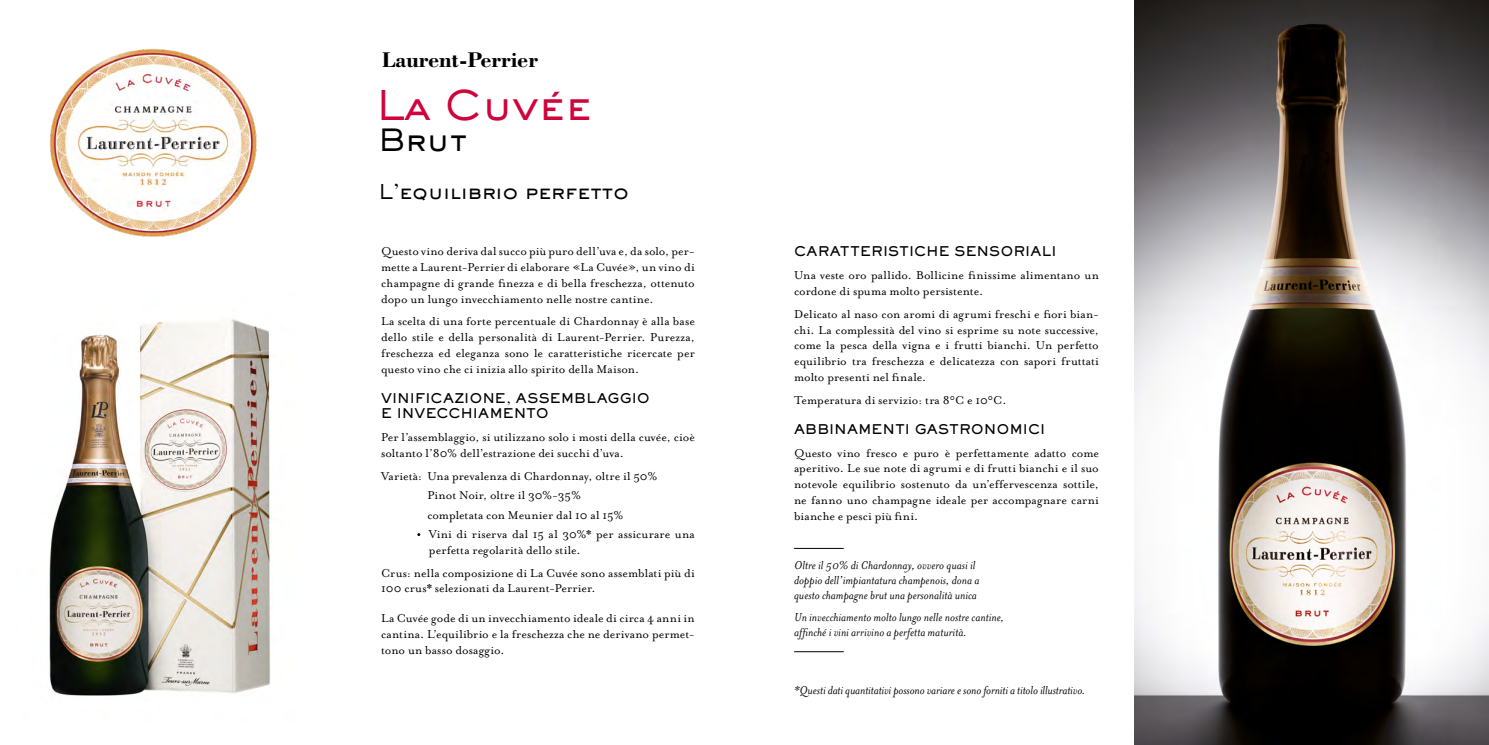
<style>
.page{position:relative;width:1489px;height:745px;background:#fff}
.page>*{position:absolute;margin:0;border:0;box-sizing:border-box;transform-origin:0 0}
.t1{font:500 40px "AT Sackers Gothic";letter-spacing:-.02em;color:#d0043c}
.t2{font:500 30px "AT Sackers Gothic";color:#000}
.t3{font:700 22.5px "Bodoni BT";color:#000}
.t4{font:500 20px "AT Sackers Gothic";letter-spacing:-.04em;color:#000}
.t5{font:13.12px/15.8px "Mrs Eaves Roman";letter-spacing:.005em;color:#000;text-align:justify}
.t6{font:italic 13.12px/15px "Mrs Eaves";color:#000}
.t7{font:13.12px/15.8px "AT Sackers Heavy Gothic";color:#000}
</style>
<div class="page">
<img style="left:1134px;top:0;width:354px;height:744px">
<hr style="left:794px;top:651px;width:49px;height:1px;background:#000">
<hr style="left:794px;top:547px;width:49px;height:1px;background:#000">
<img style="left:50px;top:49px;width:207px;height:188px">
<img style="left:49px;top:319px;width:222px;height:377px">
<h3 class="t3" style="left:381px;top:45px;width:158px">Laurent-Perrier</h3>
<h1 class="t1" style="left:376px;top:78px;width:218px">La Cuvée</h1>
<h2 class="t2" style="left:378px;top:119px;width:91px">Brut</h2>
<h3 class="t4" style="left:378px;top:178px;width:253px">L’equilibrio perfetto</h3>
<p class="t5" style="left:381px;top:243px;width:315px">Questo vino deriva dal succo più puro dell’uva e, da solo, per&shy;mette a Laurent‑Perrier di elaborare «La Cuvée», un vino di champagne di grande finezza e di bella freschezza, ottenuto dopo un lungo invecchiamento nelle nostre cantine.</p>
<p class="t5" style="left:381px;top:313px;width:315px">La scelta di una forte percentuale di Chardonnay è alla base dello stile e della personalità di Laurent‑Perrier. Purezza, freschezza ed eleganza sono le caratteristiche ricercate per questo vino che ci inizia allo spirito della Maison.</p>
<p class="t7" style="left:381px;top:389px;width:270px">VINIFICAZIONE, ASSEMBLAGGIO<br>E INVECCHIAMENTO</p>
<p class="t5" style="left:381px;top:429px;width:315px">Per l’assemblaggio, si utilizzano solo i mosti della cuvée, cioè soltanto l’80% dell’estrazione dei succhi d’uva.</p>
<p class="t5" style="left:427px;top:466px;width:269px;line-height:19.2px;text-align:left;text-indent:-46px">Varietà: Una prevalenza di Chardonnay, oltre il 50%<br>Pinot Noir, oltre il 30%‑35%<br>completata con Meunier dal 10 al 15%<br>Vini di riserva dal 15 al 30%* per assicurare una</p>
<p class="t5" style="left:381px;top:538px;width:315px;line-height:22.9px;text-indent:48px">perfetta regolarità dello stile.<br>Crus: nella composizione di La Cuvée sono assemblati più di</p>
<p class="t5" style="left:381px;top:580px;width:216px">100 crus* selezionati da Laurent‑Perrier.</p>
<p class="t5" style="left:381px;top:610px;width:315px">La Cuvée gode di un invecchiamento ideale di circa 4 anni in cantina. L’equilibrio e la freschezza che ne derivano permet&shy;tono un basso dosaggio.</p>
<p class="t7" style="left:794px;top:243px;width:264px">CARATTERISTICHE SENSORIALI</p>
<p class="t5" style="left:794px;top:267px;width:306px">Una veste oro pallido. Bollicine finissime alimentano un cordone di spuma molto persistente.</p>
<p class="t5" style="left:794px;top:306px;width:306px">Delicato al naso con aromi di agrumi freschi e fiori bian&shy;chi. La complessità del vino si esprime su note successive, come la pesca della vigna e i frutti bianchi. Un perfetto equilibrio tra freschezza e delicatezza con sapori fruttati molto presenti nel finale.</p>
<p class="t5" style="left:794px;top:392px;width:214px">Temperatura di servizio: tra 8°C e 10°C.</p>
<p class="t7" style="left:794px;top:420px;width:252px">ABBINAMENTI GASTRONOMICI</p>
<p class="t5" style="left:794px;top:444px;width:306px">Questo vino fresco e puro è perfettamente adatto come aperitivo. Le sue note di agrumi e di frutti bianchi e il suo notevole equilibrio sostenuto da un’effervescenza sottile, ne fanno uno champagne ideale per accompagnare carni bianche e pesci più fini.</p>
<p class="t6" style="left:794px;top:557px;width:187px">Oltre il 50% di Chardonnay, ovvero quasi il doppio dell’impiantatura champenois, dona a questo champagne brut una personalità unica</p>
<p class="t6" style="left:794px;top:609px;width:211px">Un invecchiamento molto lungo nelle nostre cantine, affinché i vini arrivino a perfetta maturità.</p>
<p class="t6" style="left:794px;top:682px;width:293px">*Questi dati quantitativi possono variare e sono forniti a titolo illustrativo.</p>
</div>
